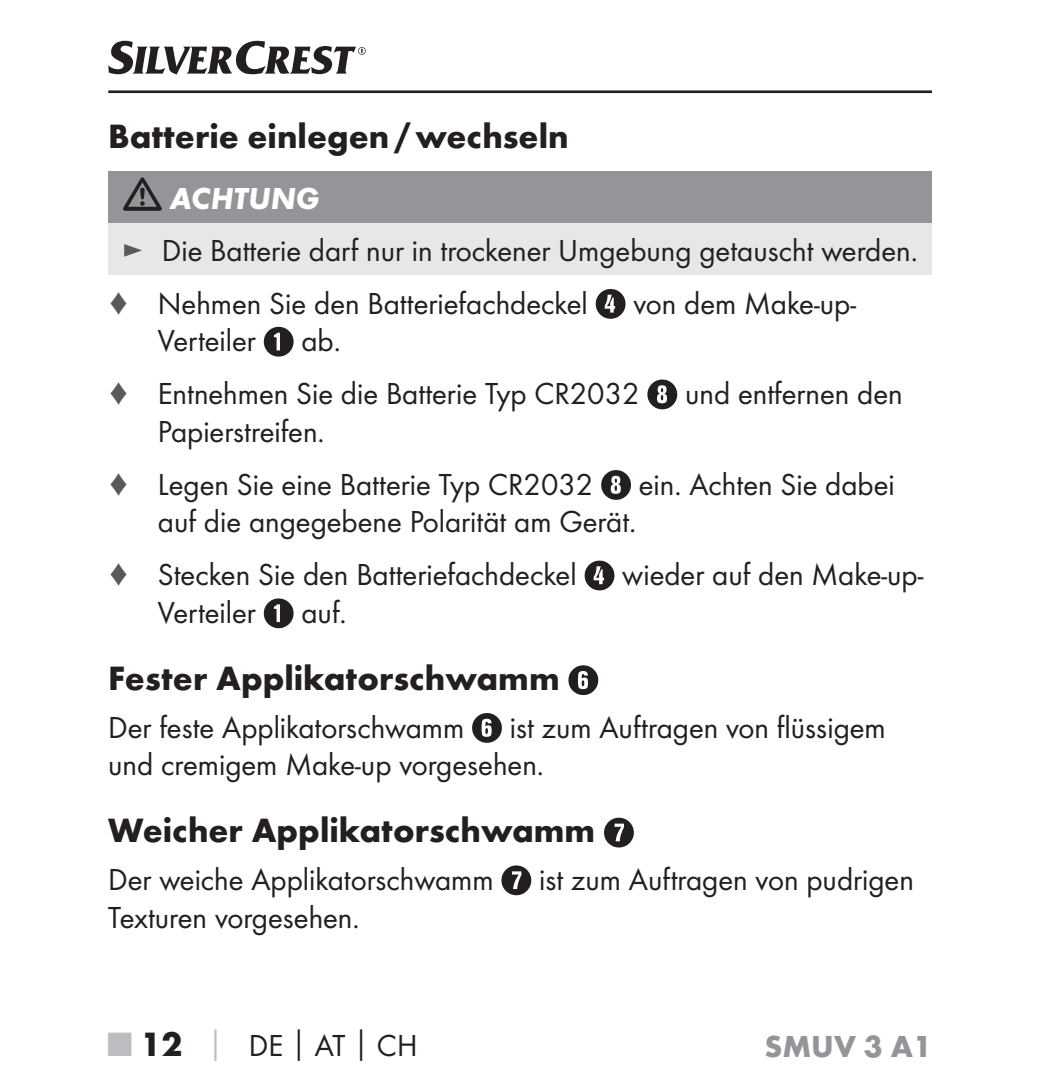
<style>
.page{position:relative;width:1041px;height:1091px;background:#fff}
.page>*{position:absolute;margin:0;border:0;box-sizing:border-box;transform-origin:0 0}
.t1{font:700 35px "Futura";color:#231f20}
.t2{font:31.5px/52.5px "Futura Boo";color:#231f20}
.t3{font:700 31.5px "Futura";color:#939598}
.t4{font:italic 700 31.5px "Futura";color:#fff}
.s1{color:#58595b}
.s2{font-family:"Futura";font-weight:700;font-size:35px;color:#bbbdc0}
.s3{font-family:"Futura";font-weight:700;font-size:35px}
.s4{font-family:"Futura";font-weight:700;color:#bbbdc0}
.s5{font-family:"Futura";font-weight:700}
</style>
<div class="page">
<hr style="left:108px;top:90px;width:824px;height:3px;background:#231f20">
<svg style="left:108px;top:41px;width:258px;height:33px"></svg>
<div style="left:108px;top:172px;width:824px;height:51px;background:#939598"></div>
<div style="left:108px;top:223px;width:824px;height:52px;background:#e6e7e8"></div>
<svg style="left:123px;top:177px;width:39px;height:34px"></svg>
<svg style="left:596px;top:289px;width:29px;height:30px"></svg>
<svg style="left:264px;top:327px;width:29px;height:29px"></svg>
<svg style="left:647px;top:379px;width:30px;height:30px"></svg>
<svg style="left:601px;top:470px;width:30px;height:30px"></svg>
<svg style="left:584px;top:560px;width:30px;height:30px"></svg>
<svg style="left:264px;top:598px;width:29px;height:30px"></svg>
<svg style="left:568px;top:665px;width:30px;height:30px"></svg>
<svg style="left:472px;top:713px;width:30px;height:29px"></svg>
<svg style="left:604px;top:817px;width:30px;height:30px"></svg>
<svg style="left:501px;top:865px;width:30px;height:30px"></svg>
<p class="t1" style="left:108px;top:122px;width:462px">Batterie einlegen / wechseln</p>
<p class="t4" style="left:170px;top:188px;width:151px">ACHTUNG</p>
<p class="t2" style="left:108px;top:226px;width:811px;text-indent:14px"><span class="s1">►</span> Die Batterie darf nur in trockener Umgebung getauscht werden. <span class="s1">♦</span> Nehmen Sie den Batteriefachdeckel</p>
<p class="t2" style="left:633px;top:278px;width:224px">von dem Make-up-</p>
<p class="t2" style="left:158px;top:316px;width:100px">Verteiler</p>
<p class="t2" style="left:108px;top:316px;width:533px;text-indent:193px">ab.<br><span class="s1">♦</span> Entnehmen Sie die Batterie Typ CR2032</p>
<p class="t2" style="left:685px;top:369px;width:219px">und entfernen den</p>
<p class="t2" style="left:108px;top:407px;width:486px;text-indent:50px">Papierstreifen.<br><span class="s1">♦</span> Legen Sie eine Batterie Typ CR2032</p>
<p class="t2" style="left:639px;top:459px;width:257px">ein. Achten Sie dabei</p>
<p class="t2" style="left:108px;top:497px;width:530px;text-indent:50px">auf die angegebene Polarität am Gerät. <span class="s1">♦</span> Stecken Sie den Batteriefachdeckel</p>
<p class="t2" style="left:622px;top:550px;width:302px">wieder auf den Make-up-</p>
<p class="t2" style="left:158px;top:587px;width:100px">Verteiler</p>
<p class="t2" style="left:301px;top:587px;width:47px">auf.</p>
<p class="t1" style="left:108px;top:664px;width:453px">Fester Applikatorschwamm</p>
<p class="t2" style="left:108px;top:702px;width:357px">Der feste Applikatorschwamm</p>
<p class="t2" style="left:108px;top:709px;width:779px;line-height:37.8px;text-indent:401px">ist zum Auftragen von flüssigem und cremigem Make-up vorgesehen.</p>
<p class="t1" style="left:108px;top:816px;width:488px">Weicher Applikatorschwamm</p>
<p class="t2" style="left:108px;top:854px;width:387px">Der weiche Applikatorschwamm</p>
<p class="t2" style="left:539px;top:854px;width:376px">ist zum Auftragen von pudrigen</p>
<p class="t2" style="left:108px;top:892px;width:253px">Texturen vorgesehen.</p>
<p class="t2" style="left:108px;top:1021px;width:311px"><span class="s2">■</span> <span class="s3">12</span> <span class="s4">│</span> DE<span class="s5">│</span>AT<span class="s5">│</span>CH</p>
<p class="t3" style="left:764px;top:1034px;width:169px">SMUV 3 A1</p>
</div>
